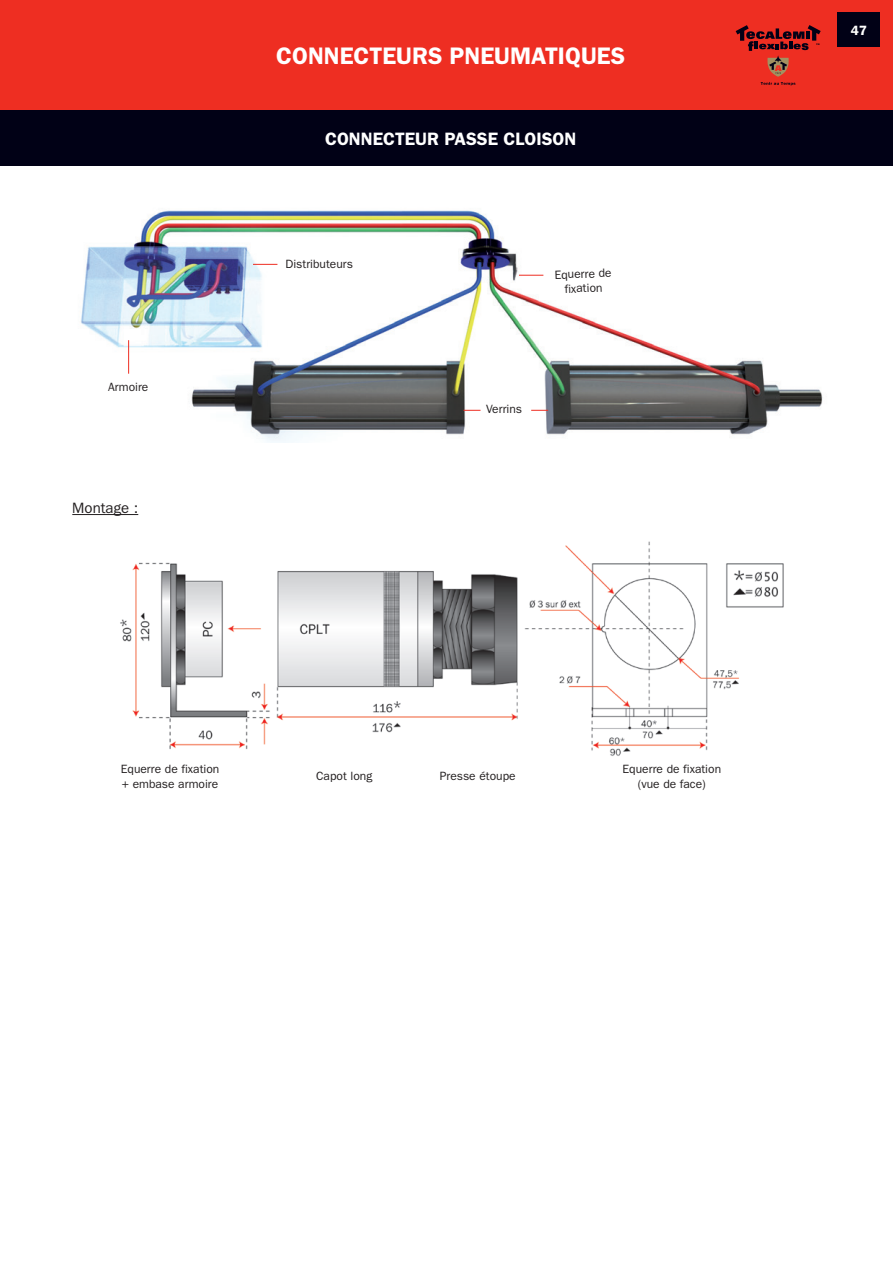
<style>
.page{position:relative;width:893px;height:1263px;background:#fff}
.page>*{position:absolute;margin:0;border:0;box-sizing:border-box;transform-origin:0 0}
.t1{font:600 24px "Franklin Gothic";color:#fff}
.t2{font:600 18px "Franklin Gothic";color:#fff}
.t3{font:15px "Franklin Gothic";color:#231f20}
.t4{font:600 13.5px "Franklin Gothic";color:#fff}
.t5{font:12px/14.4px "Franklin Gothic";color:#231f20;text-align:center}
</style>
<div class="page">
<div style="left:0;top:0;width:893px;height:111px;background:#ee2e22"></div>
<div style="left:0;top:111px;width:893px;height:55px;background:#010116"></div>
<svg style="left:736px;top:25px;width:85px;height:61px"></svg>
<img style="left:81px;top:210px;width:742px;height:233px">
<img style="left:120px;top:541px;width:664px;height:215px">
<div style="left:838px;top:13px;width:42px;height:34px;background:#010116"></div>
<hr style="left:72px;top:514px;width:66px;height:1px;background:#231f20">
<svg style="left:253px;top:264px;width:24px;height:1px"></svg>
<svg style="left:463px;top:410px;width:17px;height:1px"></svg>
<svg style="left:531px;top:410px;width:17px;height:1px"></svg>
<svg style="left:519px;top:275px;width:24px;height:1px"></svg>
<hr style="left:128px;top:340px;width:1px;height:34px;background:#ee2e22">
<p class="t1" style="left:276px;top:42px;width:350px">CONNECTEURS PNEUMATIQUES</p>
<p class="t2" style="left:325px;top:128px;width:253px">CONNECTEUR PASSE CLOISON</p>
<p class="t5" style="left:108px;top:379px;width:42px">Armoire</p>
<p class="t3" style="left:72px;top:499px;width:67px">Montage :</p>
<p class="t5" style="left:285px;top:257px;width:69px">Distributeurs</p>
<p class="t5" style="left:554px;top:268px;width:59px;rotate:-2deg">Equerre de fixation</p>
<p class="t5" style="left:486px;top:401px;width:37px">Verrins</p>
<p class="t5" style="left:121px;top:762px;width:100px;text-align:left">Equerre de fixation + embase armoire</p>
<p class="t5" style="left:316px;top:769px;width:58px">Capot long</p>
<p class="t5" style="left:440px;top:769px;width:77px">Presse étoupe</p>
<p class="t5" style="left:623px;top:762px;width:100px">Equerre de fixation (vue de face)</p>
<p class="t4" style="left:851px;top:22px;width:18px">47</p>
</div>
